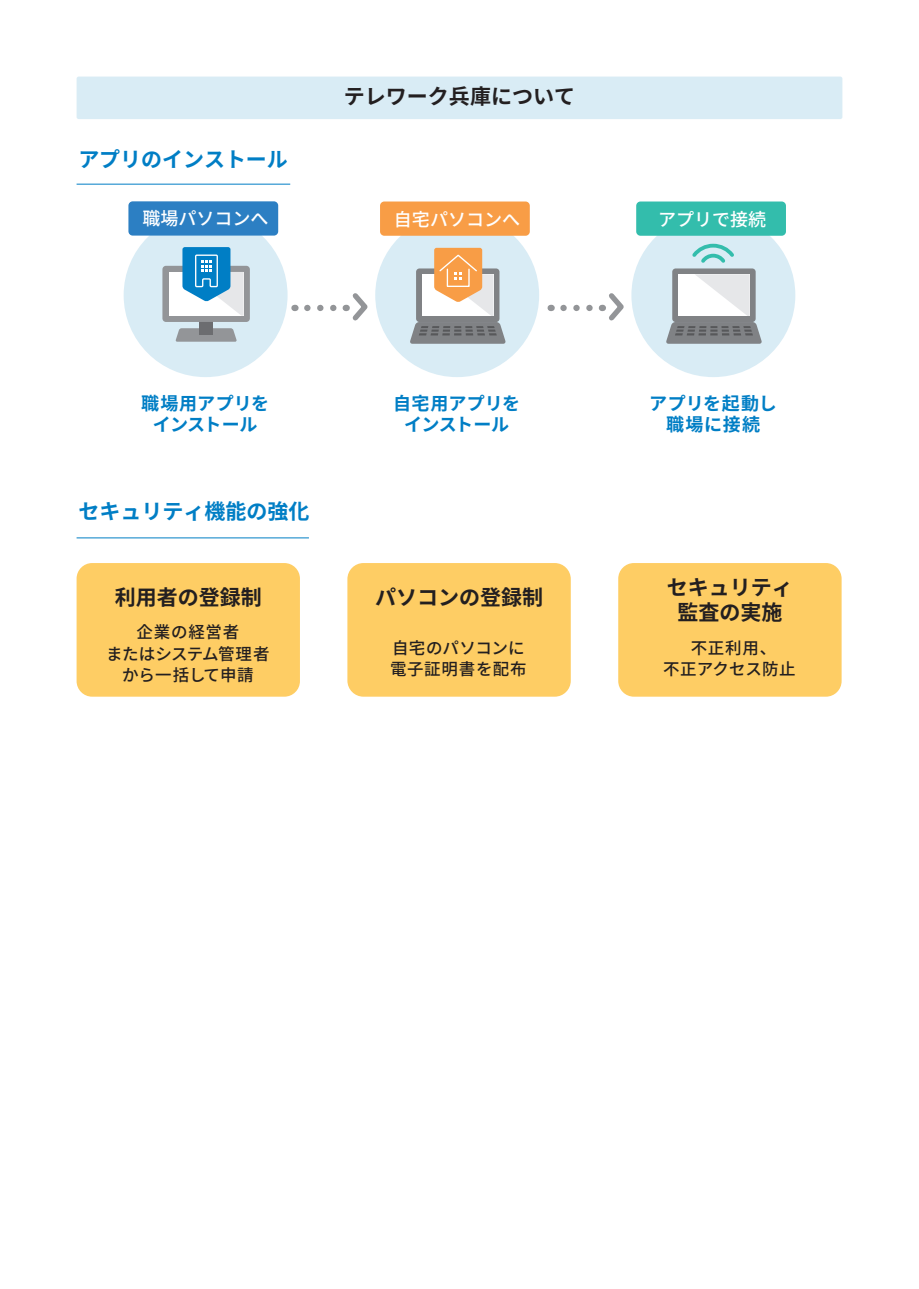
<style>
.page{position:relative;width:919px;height:1289px;background:#fff}
.page>*{position:absolute;margin:0;border:0;box-sizing:border-box;transform-origin:0 0}
.t1{font:700 21px/25.5px "Source Han Sans";color:#231f20;text-align:center}
.t2{font:700 21px "Source Han Sans";color:#007ec5}
.t3{font:700 18px/21px "Source Han Sans";letter-spacing:-.005em;color:#007ec5;text-align:center}
.t4{font:500 18px "Source Han Sans";color:#fff}
.t5{font:700 18px/21px "Source Han Sans";letter-spacing:.03em;color:#007ec5;text-align:center}
.t6{font:500 16.5px/21px "Source Han Sans";letter-spacing:.02em;color:#231f20;text-align:center}
</style>
<div class="page">
<div style="left:375px;top:213px;width:164px;height:164px;background:#d9ecf5;border-radius:50%"></div>
<div style="left:416px;top:268px;width:83px;height:54px;background:#808285;border-radius:3px"></div>
<div style="left:422px;top:274px;width:71px;height:42px;background:#fff"></div>
<svg style="left:410px;top:322px;width:96px;height:22px"></svg>
<svg style="left:434px;top:248px;width:59px;height:68px"></svg>
<div style="left:380px;top:201px;width:149px;height:35px;background:#f89d46;border-radius:4px"></div>
<div style="left:631px;top:213px;width:164px;height:164px;background:#d9ecf5;border-radius:50%"></div>
<div style="left:672px;top:268px;width:83px;height:54px;background:#808285;border-radius:3px"></div>
<div style="left:678px;top:274px;width:71px;height:42px;background:#fff"></div>
<svg style="left:695px;top:274px;width:54px;height:42px"></svg>
<svg style="left:666px;top:322px;width:96px;height:22px"></svg>
<div style="left:636px;top:201px;width:149px;height:35px;background:#33bdac;border-radius:4px"></div>
<svg style="left:692px;top:243px;width:42px;height:20px"></svg>
<svg style="left:307px;top:305px;width:30px;height:6px"></svg>
<svg style="left:346px;top:293px;width:22px;height:28px"></svg>
<svg style="left:563px;top:305px;width:30px;height:6px"></svg>
<svg style="left:602px;top:293px;width:22px;height:28px"></svg>
<div style="left:124px;top:213px;width:163px;height:164px;background:#d9ecf5;border-radius:50%"></div>
<svg style="left:175px;top:328px;width:62px;height:14px"></svg>
<div style="left:199px;top:317px;width:14px;height:18px;background:#6c6d70"></div>
<div style="left:162px;top:266px;width:88px;height:56px;background:#939598;border-radius:4px"></div>
<div style="left:169px;top:272px;width:74px;height:43px;background:#fff"></div>
<svg style="left:182px;top:247px;width:61px;height:68px"></svg>
<div style="left:128px;top:201px;width:150px;height:34px;background:#2c7fc3;border-radius:4px"></div>
<div style="left:77px;top:563px;width:223px;height:133px;background:#fecd64;border-radius:16px"></div>
<div style="left:347px;top:563px;width:223px;height:133px;background:#fecd64;border-radius:16px"></div>
<div style="left:618px;top:563px;width:223px;height:133px;background:#fecd64;border-radius:16px"></div>
<div style="left:77px;top:77px;width:765px;height:42px;background:#d9ecf5;border-radius:2px"></div>
<hr style="left:77px;top:537px;width:232px;height:1px;background:#007ec5">
<hr style="left:77px;top:184px;width:213px;height:1px;background:#007ec5">
<p class="t2" style="left:78px;top:148px;width:211px">アプリのインストール</p>
<p class="t4" style="left:142px;top:209px;width:127px">職場パソコンへ</p>
<p class="t1" style="left:344px;top:84px;width:232px">テレワーク兵庫について</p>
<p class="t4" style="left:394px;top:209px;width:127px">自宅パソコンへ</p>
<p class="t4" style="left:658px;top:209px;width:109px">アプリで接続</p>
<p class="t3" style="left:141px;top:393px;width:129px">職場用アプリをインストール</p>
<p class="t5" style="left:649px;top:393px;width:129px">アプリを起動し職場に接続</p>
<p class="t3" style="left:393px;top:393px;width:129px">自宅用アプリをインストール</p>
<p class="t2" style="left:78px;top:499px;width:233px">セキュリティ機能の強化</p>
<p class="t1" style="left:115px;top:584px;width:148px">利用者の登録制</p>
<p class="t6" style="left:106px;top:622px;width:165px">企業の経営者<br>またはシステム管理者から一括して申請</p>
<p class="t1" style="left:375px;top:584px;width:169px">パソコンの登録制</p>
<p class="t6" style="left:390px;top:637px;width:138px;text-align:left">自宅のパソコンに電子証明書を配布</p>
<p class="t1" style="left:666px;top:574px;width:128px">セキュリティ監査の実施</p>
<p class="t6" style="left:663px;top:637px;width:134px">不正利用、<br>不正アクセス防止</p>
</div>
